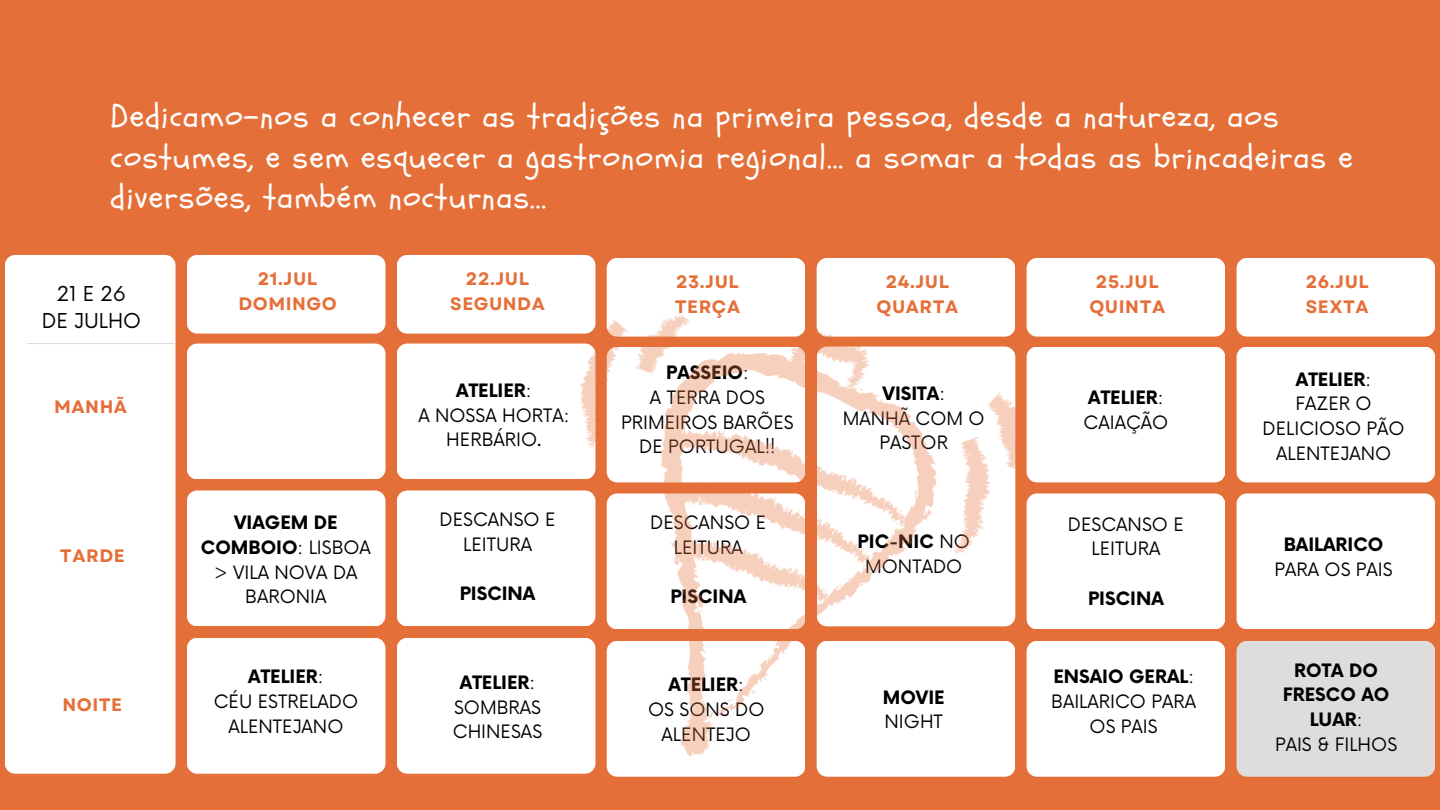
<style>
.page{position:relative;width:1440px;height:810px;background:#e56f38}
.page>*{position:absolute;margin:0;border:0;box-sizing:border-box;transform-origin:0 0}
.t1{font:32.7px/40.5px "Schoolbell";letter-spacing:.035em;color:#fff}
.t2{font:20px/27.8px "Now";color:#000;text-align:center}
.t3{font:18px/24.8px "Now";color:#000;text-align:center}
.t4{font:700 18px/24.8px "Garet";letter-spacing:.03em;color:#e56f38;text-align:center}
.t5{font:700 18px/24.8px "Now";color:#000;text-align:center}
.t6{font:700 18px "Garet";letter-spacing:.03em;color:#e56e38}
.s1{font-weight:700}
.s2{font-weight:400}
</style>
<div class="page">
<div style="left:5px;top:255px;width:171px;height:519px;background:#fff;border-radius:10px"></div>
<div style="left:187px;top:255px;width:198px;height:79px;background:#fff;border-radius:10px"></div>
<div style="left:397px;top:255px;width:198px;height:79px;background:#fff;border-radius:10px"></div>
<div style="left:187px;top:344px;width:198px;height:135px;background:#fff;border-radius:10px"></div>
<div style="left:397px;top:344px;width:198px;height:135px;background:#fff;border-radius:10px"></div>
<div style="left:187px;top:490px;width:198px;height:136px;background:#fff;border-radius:10px"></div>
<div style="left:397px;top:490px;width:198px;height:136px;background:#fff;border-radius:10px"></div>
<div style="left:187px;top:638px;width:198px;height:136px;background:#fff;border-radius:10px"></div>
<div style="left:397px;top:638px;width:198px;height:136px;background:#fff;border-radius:10px"></div>
<hr style="left:27px;top:343px;width:148px;height:1px;background:#ddd">
<div style="left:1027px;top:258px;width:198px;height:79px;background:#fff;border-radius:10px"></div>
<div style="left:1027px;top:347px;width:198px;height:135px;background:#fff;border-radius:10px"></div>
<div style="left:1027px;top:493px;width:198px;height:136px;background:#fff;border-radius:10px"></div>
<div style="left:1027px;top:641px;width:198px;height:136px;background:#fff;border-radius:10px"></div>
<div style="left:1237px;top:258px;width:198px;height:79px;background:#fff;border-radius:10px"></div>
<div style="left:1237px;top:347px;width:198px;height:135px;background:#fff;border-radius:10px"></div>
<div style="left:1237px;top:493px;width:198px;height:136px;background:#fff;border-radius:10px"></div>
<div style="left:1237px;top:641px;width:198px;height:136px;background:#ddd;border-radius:10px"></div>
<img style="left:440px;top:255px;width:725px;height:522px">
<h1 class="t1" style="left:111px;top:97px;width:1244px">Dedicamo-nos a conhecer as tradições na primeira pessoa, desde a natureza, aos costumes, e sem esquecer a gastronomia regional... a somar a todas as brincadeiras e diversões, também nocturnas...</h1>
<p class="t2" style="left:42px;top:281px;width:101px">21 E 26<br>DE JULHO</p>
<p class="t6" style="left:54px;top:394px;width:74px">MANHÃ</p>
<p class="t4" style="left:60px;top:544px;width:66px">TARDE</p>
<p class="t4" style="left:62px;top:693px;width:61px">NOITE</p>
<p class="t4" style="left:238px;top:267px;width:100px">21.JUL<br>DOMINGO</p>
<p class="t4" style="left:450px;top:267px;width:96px">22.JUL<br>SEGUNDA</p>
<p class="t3" style="left:201px;top:511px;width:172px"><span class="s1">VIAGEM DE<br>COMBOIO</span>: LISBOA &gt; VILA NOVA DA<br>BARONIA</p>
<p class="t3" style="left:418px;top:379px;width:153px"><span class="s1">ATELIER</span>:<br>A NOSSA HORTA:<br>HERBÁRIO.</p>
<p class="t3" style="left:440px;top:508px;width:117px">DESCANSO E<br>LEITURA</p>
<p class="t5" style="left:460px;top:583px;width:77px">PISCINA</p>
<p class="t4" style="left:675px;top:270px;width:67px;text-align:left">23.JUL<br>TERÇA</p>
<p class="t3" style="left:621px;top:361px;width:174px"><span class="s1">PASSEIO</span>:<br>A TERRA DOS<br>PRIMEIROS BARÕES<br>DE PORTUGAL!!</p>
<p class="t3" style="left:650px;top:511px;width:117px">DESCANSO E<br>LEITURA</p>
<p class="t5" style="left:670px;top:586px;width:77px">PISCINA</p>
<p class="t4" style="left:876px;top:270px;width:83px">24.JUL<br>QUARTA</p>
<p class="t3" style="left:843px;top:382px;width:143px"><span class="s1">VISITA</span>:<br>MANHÃ COM O<br>PASTOR</p>
<p class="t3" style="left:858px;top:530px;width:114px"><span class="s1">PIC-NIC</span> NO<br>MONTADO</p>
<p class="t4" style="left:1089px;top:270px;width:77px">25.JUL<br>QUINTA</p>
<p class="t3" style="left:1084px;top:386px;width:86px;text-align:left"><span class="s1">ATELIER</span>:<br>CAIAÇÃO</p>
<p class="t3" style="left:1068px;top:513px;width:117px">DESCANSO E<br>LEITURA</p>
<p class="t5" style="left:1088px;top:587px;width:77px">PISCINA</p>
<p class="t3" style="left:214px;top:665px;width:146px"><span class="s1">ATELIER</span>:<br>CÉU ESTRELADO<br>ALENTEJANO</p>
<p class="t3" style="left:453px;top:671px;width:91px"><span class="s1">ATELIER</span>:<br>SOMBRAS<br>CHINESAS</p>
<p class="t3" style="left:648px;top:673px;width:118px"><span class="s1">ATELIER</span>:<br>OS SONS DO<br>ALENTEJO</p>
<p class="t3" style="left:1051px;top:665px;width:146px"><span class="s1">ENSAIO GERAL</span>:<br>BAILARICO PARA<br>OS PAIS</p>
<p class="t5" style="left:883px;top:686px;width:63px">MOVIE</p>
<p class="t3" style="left:885px;top:710px;width:60px">NIGHT</p>
<p class="t4" style="left:1306px;top:270px;width:65px;text-align:left">26.JUL<br>SEXTA</p>
<p class="t3" style="left:1263px;top:368px;width:144px"><span class="s1">ATELIER</span>:<br>FAZER O<br>DELICIOSO PÃO<br>ALENTEJANO</p>
<p class="t5" style="left:1284px;top:533px;width:101px">BAILARICO</p>
<p class="t3" style="left:1275px;top:558px;width:120px">PARA OS PAIS</p>
<p class="t5" style="left:1275px;top:659px;width:124px">ROTA DO<br>FRESCO AO<br>LUAR<span class="s2">:<br>PAIS &amp; FILHOS</span></p>
</div>
